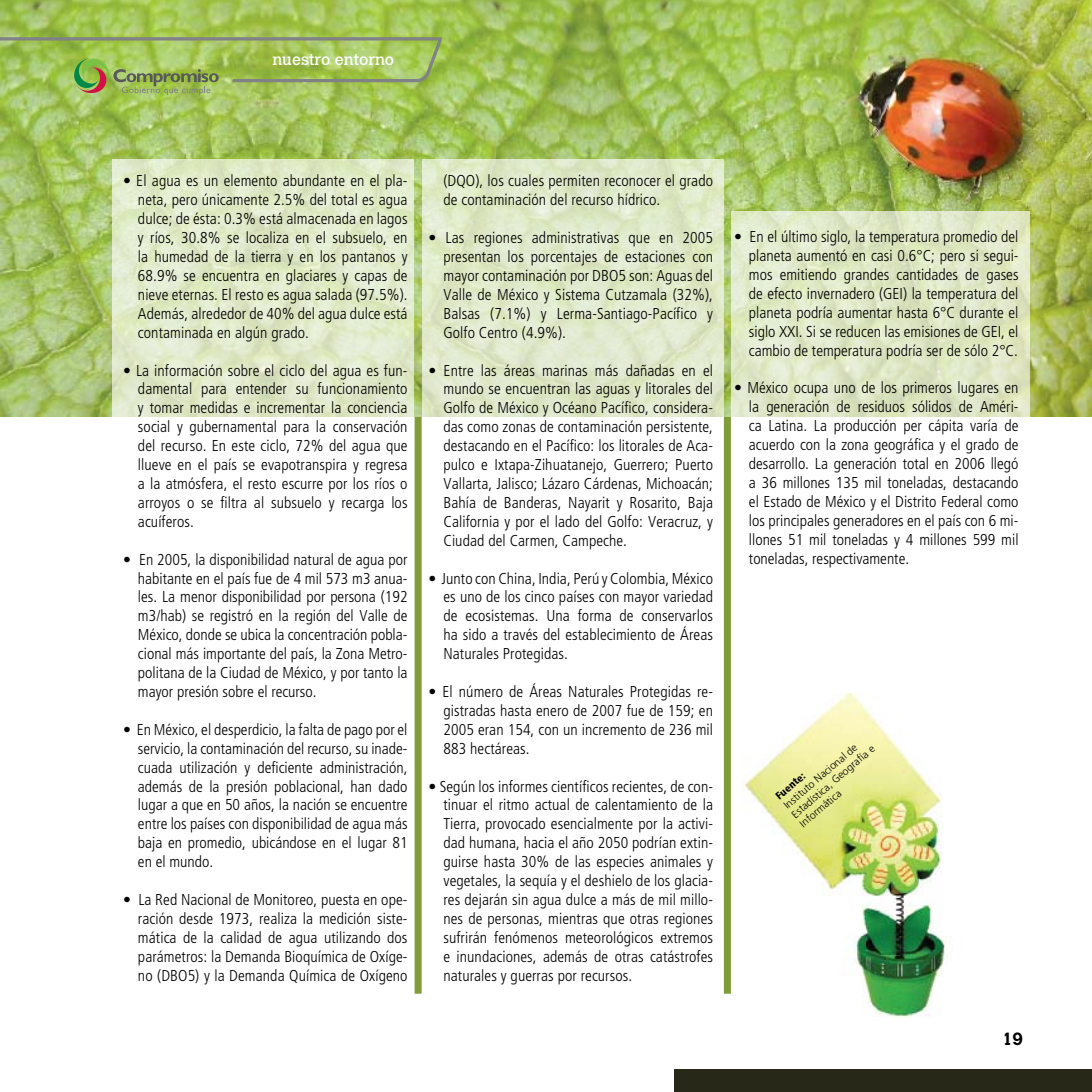
<style>
.page{position:relative;width:1092px;height:1092px;background:#fff}
.page>*{position:absolute;margin:0;border:0;box-sizing:border-box;transform-origin:0 0}
.t1{font:700 17.5px "Calvert";color:#000}
.t2{font:300 condensed 15.75px/18.9px "Frutiger LT";letter-spacing:.005em;color:#000;text-align:justify}
.t3{font:15.75px "Calvert";color:#fff}
.t4{font:300 10.5px/12.2px "Frutiger LT";color:#000}
.t5{font:900 condensed 10.5px "Frutiger LT";color:#000}
</style>
<div class="page">
<div style="left:674px;top:1069px;width:417px;height:22px;background:#282819"></div>
<img style="left:0;top:0;width:1091px;height:417px">
<svg style="left:730px;top:211px;width:299px;height:228px;background:#e1e9cb"></svg>
<svg style="left:112px;top:159px;width:302px;height:258px;background:#dfe9c9"></svg>
<svg style="left:421px;top:159px;width:302px;height:301px;background:#e3ebd0"></svg>
<svg style="left:0;top:37px;width:441px;height:59px;background:#9dba5c"></svg>
<img style="left:723px;top:675px;width:222px;height:342px">
<div style="left:414px;top:417px;width:7px;height:576px;background:#809d39"></div>
<div style="left:723px;top:417px;width:7px;height:576px;background:#809d39"></div>
<p class="t3" style="left:272px;top:51px;width:123px">nuestro entorno</p>
<p class="t2" style="left:138px;top:172px;width:271px;text-indent:-15px">• El agua es un elemento abundante en el pla&shy;neta, pero únicamente 2.5% del total es agua dulce; de ésta: 0.3% está almacenada en lagos y ríos, 30.8% se localiza en el subsuelo, en la humedad de la tierra y en los pantanos y 68.9% se encuentra en glaciares y capas de nieve eternas. El resto es agua salada (97.5%).<br>Además, alrededor de 40% del agua dulce está contaminada en algún grado.</p>
<p class="t2" style="left:138px;top:361px;width:271px;text-indent:-15px">• La información sobre el ciclo del agua es fun&shy;damental para entender su funcionamiento y tomar medidas e incrementar la conciencia social y gubernamental para la conservación del recurso. En este ciclo, 72% del agua que llueve en el país se evapotranspira y regresa a la atmósfera, el resto escurre por los ríos o arroyos o se filtra al subsuelo y recarga los acuíferos.</p>
<p class="t2" style="left:138px;top:550px;width:271px;text-indent:-15px">• En 2005, la disponibilidad natural de agua por habitante en el país fue de 4 mil 573 m3 anua&shy;les. La menor disponibilidad por persona (192 m3/hab) se registró en la región del Valle de México, donde se ubica la concentración pobla&shy;cional más importante del país, la Zona Metro&shy;politana de la Ciudad de México, y por tanto la mayor presión sobre el recurso.</p>
<p class="t2" style="left:138px;top:720px;width:271px;text-indent:-15px">• En México, el desperdicio, la falta de pago por el servicio, la contaminación del recurso, su inade&shy;cuada utilización y deficiente administración, además de la presión poblacional, han dado lugar a que en 50 años, la nación se encuentre entre los países con disponibilidad de agua más baja en promedio, ubicándose en el lugar 81 en el mundo.</p>
<p class="t2" style="left:138px;top:890px;width:271px;text-indent:-15px">• La Red Nacional de Monitoreo, puesta en ope&shy;ración desde 1973, realiza la medición siste&shy;mática de la calidad de agua utilizando dos parámetros: la Demanda Bioquímica de Oxíge&shy;no (DBO5) y la Demanda Química de Oxígeno</p>
<p class="t2" style="left:443px;top:172px;width:271px">(DQO), los cuales permiten reconocer el grado de contaminación del recurso hídrico.</p>
<p class="t2" style="left:443px;top:228px;width:271px;text-indent:-15px">• Las regiones administrativas que en 2005 presentan los porcentajes de estaciones con mayor contaminación por DBO5 son: Aguas del Valle de México y Sistema Cutzamala (32%), Balsas (7.1%) y Lerma-Santiago-Pacífico y Golfo Centro (4.9%).</p>
<p class="t2" style="left:443px;top:361px;width:271px;text-indent:-15px">• Entre las áreas marinas más dañadas en el mundo se encuentran las aguas y litorales del Golfo de México y Océano Pacífico, considera&shy;das como zonas de contaminación persistente, destacando en el Pacífico: los litorales de Aca&shy;pulco e Ixtapa-Zihuatanejo, Guerrero; Puerto Vallarta, Jalisco; Lázaro Cárdenas, Michoacán; Bahía de Banderas, Nayarit y Rosarito, Baja California y por el lado del Golfo: Veracruz, y Ciudad del Carmen, Campeche.</p>
<p class="t2" style="left:443px;top:569px;width:271px;text-indent:-15px">• Junto con China, India, Perú y Colombia, México es uno de los cinco países con mayor variedad de ecosistemas. Una forma de conservarlos ha sido a través del establecimiento de Áreas Naturales Protegidas.</p>
<p class="t2" style="left:443px;top:682px;width:271px;text-indent:-15px">• El número de Áreas Naturales Protegidas re&shy;gistradas hasta enero de 2007 fue de 159; en 2005 eran 154, con un incremento de 236 mil 883 hectáreas.</p>
<p class="t2" style="left:443px;top:776px;width:271px;text-indent:-15px">• Según los informes científicos recientes, de con&shy;tinuar el ritmo actual de calentamiento de la Tierra, provocado esencialmente por la activi&shy;dad humana, hacia el año 2050 podrían extin&shy;guirse hasta 30% de las especies animales y vegetales, la sequía y el deshielo de los glacia&shy;res dejarán sin agua dulce a más de mil millo&shy;nes de personas, mientras que otras regiones sufrirán fenómenos meteorológicos extremos e inundaciones, además de otras catástrofes naturales y guerras por recursos.</p>
<p class="t2" style="left:749px;top:227px;width:271px;text-indent:-15px">• En el último siglo, la temperatura promedio del planeta aumentó en casi 0.6°C; pero si segui&shy;mos emitiendo grandes cantidades de gases de efecto invernadero (GEI) la temperatura del planeta podría aumentar hasta 6°C durante el siglo XXI. Si se reducen las emisiones de GEI, el cambio de temperatura podría ser de sólo 2°C.</p>
<p class="t2" style="left:749px;top:378px;width:271px;text-indent:-15px">• México ocupa uno de los primeros lugares en la generación de residuos sólidos de Améri&shy;ca Latina. La producción per cápita varía de acuerdo con la zona geográfica y el grado de desarrollo. La generación total en 2006 llegó a 36 millones 135 mil toneladas, destacando el Estado de México y el Distrito Federal como los principales generadores en el país con 6 mi&shy;llones 51 mil toneladas y 4 millones 599 mil toneladas, respectivamente.</p>
<p class="t4" style="left:781px;top:802px;width:107px;rotate:-41deg">Instituto Nacional de<br>Estadística, Geografía e<br>Informática</p>
<p class="t5" style="left:773px;top:792px;width:37px;rotate:-41deg">Fuente:</p>
<p class="t1" style="left:1001px;top:1028px;width:23px">19</p>
</div>
